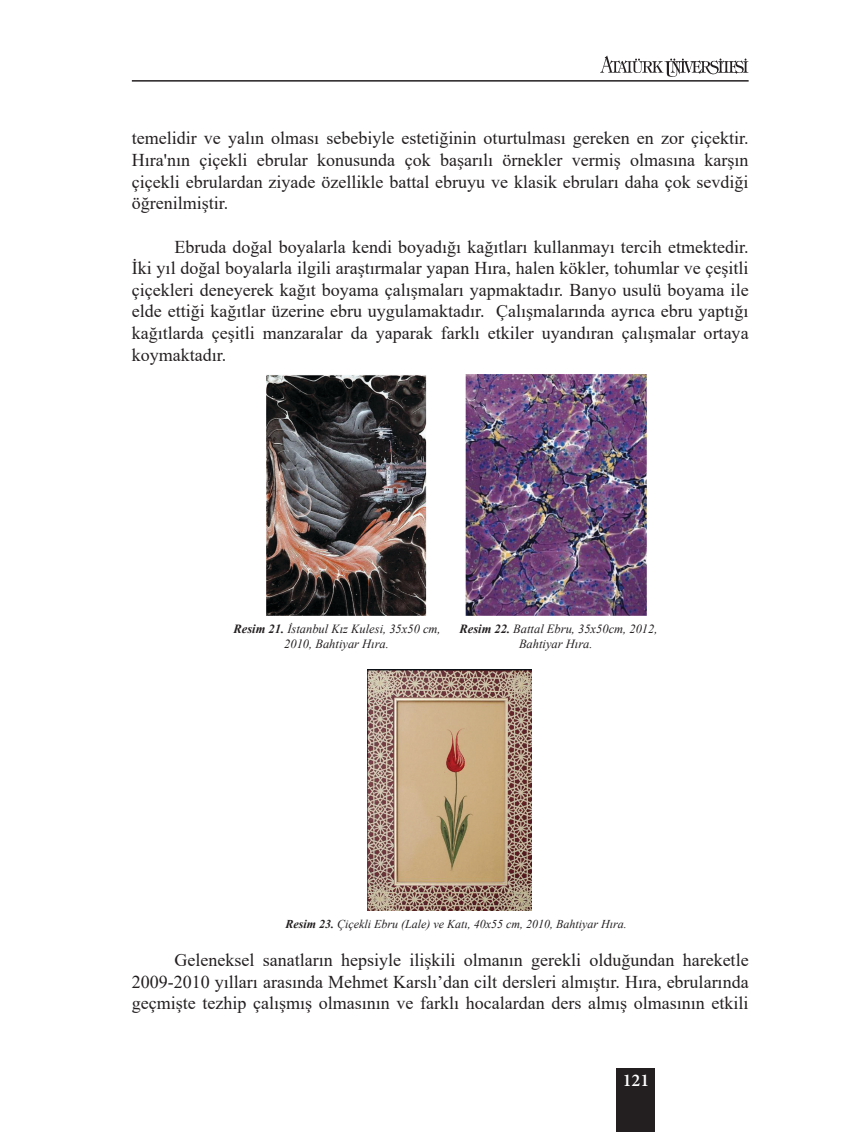
<style>
.page{position:relative;width:855px;height:1132px;background:#fff}
.page>*{position:absolute;margin:0;border:0;box-sizing:border-box;transform-origin:0 0}
.t1{font:18px/21.6px "Times New Roman";color:#231f20;text-align:justify}
.t2{font:600 18px "Minion Pro";color:#fff}
.t3{font:italic 12.45px "Times New Roman";color:#231f20}
.t4{font:italic 12px "Times New Roman";color:#231f20}
.s1{font-weight:700}
</style>
<div class="page">
<hr style="left:132px;top:80px;width:616px;height:2px;background:#231f20">
<div style="left:617px;top:1067px;width:38px;height:64px;background:#231f20"></div>
<svg style="left:600px;top:55px;width:148px;height:22px"></svg>
<img style="left:266px;top:374px;width:380px;height:241px">
<img style="left:368px;top:669px;width:163px;height:241px">
<p class="t1" style="left:132px;top:127px;width:618px">temelidir ve yalın olması sebebiyle estetiğinin oturtulması gereken en zor çiçektir.<br>Hıra'nın çiçekli ebrular konusunda çok başarılı örnekler vermiş olmasına karşın çiçekli ebrulardan ziyade özellikle battal ebruyu ve klasik ebruları daha çok sevdiği öğrenilmiştir.</p>
<p class="t1" style="left:132px;top:235px;width:618px;text-indent:43px">Ebruda doğal boyalarla kendi boyadığı kağıtları kullanmayı tercih etmektedir.<br>İki yıl doğal boyalarla ilgili araştırmalar yapan Hıra, halen kökler, tohumlar ve çeşitli çiçekleri deneyerek kağıt boyama çalışmaları yapmaktadır. Banyo usulü boyama ile elde ettiği kağıtlar üzerine ebru uygulamaktadır. Çalışmalarında ayrıca ebru yaptığı kağıtlarda çeşitli manzaralar da yaparak farklı etkiler uyandıran çalışmalar ortaya koymaktadır.</p>
<p class="t3" style="left:233px;top:619px;width:209px"><span class="s1">Resim 21.</span> İstanbul Kız Kulesi, 35x50 cm,</p>
<p class="t3" style="left:459px;top:619px;width:200px"><span class="s1">Resim 22.</span> Battal Ebru, 35x50cm, 2012,</p>
<p class="t3" style="left:284px;top:634px;width:106px">2010, Bahtiyar Hıra.</p>
<p class="t3" style="left:519px;top:634px;width:75px">Bahtiyar Hıra.</p>
<p class="t4" style="left:285px;top:914px;width:343px"><span class="s1">Resim 23.</span> Çiçekli Ebru (Lale) ve Katı, 40x55 cm, 2010, Bahtiyar Hıra.</p>
<p class="t1" style="left:132px;top:948px;width:618px;text-indent:43px">Geleneksel sanatların hepsiyle ilişkili olmanın gerekli olduğundan hareketle 2009-2010 yılları arasında Mehmet Karslı’dan cilt dersleri almıştır. Hıra, ebrularında geçmişte tezhip çalışmış olmasının ve farklı hocalardan ders almış olmasının etkili</p>
<p class="t2" style="left:622px;top:1067px;width:28px">121</p>
</div>
